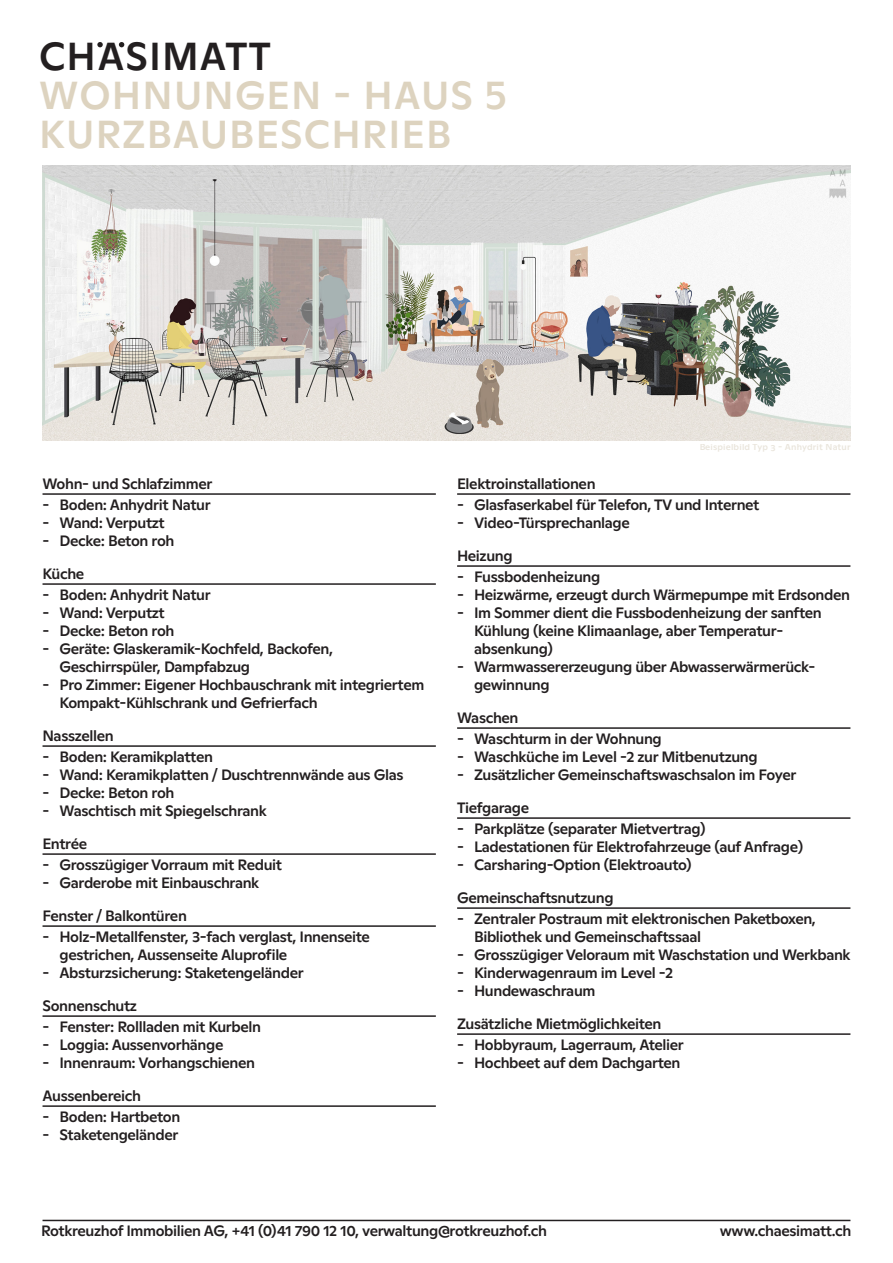
<style>
.page{position:relative;width:893px;height:1263px;background:#fff}
.page>*{position:absolute;margin:0;border:0;box-sizing:border-box;transform-origin:0 0}
.t1{font:500 39px/39px "Ginto Normal";letter-spacing:.03em;color:#ddd3bf}
.t2{font:500 39px "Ginto Normal";letter-spacing:.03em;color:#231f20}
.t3{font:500 15px/18px "Ginto Normal";letter-spacing:-.025em;color:#231f20}
.t4{font:500 9px "Ginto Normal";letter-spacing:.02em;color:#d4cbb9}
</style>
<div class="page">
<hr style="left:43px;top:1220px;width:807px;height:1px;background:#231f20">
<svg style="left:97px;top:42px;width:6px;height:5px"></svg>
<svg style="left:119px;top:42px;width:5px;height:5px"></svg>
<hr style="left:43px;top:493px;width:393px;height:2px;background:#231f20">
<hr style="left:43px;top:583px;width:393px;height:2px;background:#231f20">
<hr style="left:43px;top:745px;width:393px;height:2px;background:#231f20">
<hr style="left:43px;top:853px;width:393px;height:2px;background:#231f20">
<hr style="left:43px;top:925px;width:393px;height:2px;background:#231f20">
<hr style="left:43px;top:1015px;width:393px;height:2px;background:#231f20">
<hr style="left:43px;top:1105px;width:393px;height:2px;background:#231f20">
<hr style="left:457px;top:493px;width:393px;height:2px;background:#231f20">
<hr style="left:457px;top:565px;width:393px;height:2px;background:#231f20">
<hr style="left:457px;top:727px;width:393px;height:2px;background:#231f20">
<hr style="left:457px;top:817px;width:393px;height:2px;background:#231f20">
<hr style="left:457px;top:907px;width:393px;height:2px;background:#231f20">
<hr style="left:457px;top:1033px;width:393px;height:2px;background:#231f20">
<img style="left:43px;top:166px;width:808px;height:274px">
<h1 class="t2" style="left:39px;top:27px;width:233px">CHASIMATT</h1>
<h1 class="t1" style="left:39px;top:73px;width:469px">WOHNUNGEN - HAUS 5<br>KURZBAUBESCHRIEB</h1>
<p class="t4" style="left:699px;top:441px;width:153px">Beispielbild Typ 3 - Anhydrit Natur</p>
<p class="t3" style="left:43px;top:474px;width:171px">Wohn- und Schlafzimmer</p>
<p class="t3" style="left:43px;top:495px;width:170px">- Boden: Anhydrit Natur</p>
<p class="t3" style="left:43px;top:513px;width:124px">- Wand: Verputzt</p>
<p class="t3" style="left:43px;top:531px;width:134px">- Decke: Beton roh</p>
<p class="t3" style="left:43px;top:564px;width:43px">Küche</p>
<p class="t3" style="left:43px;top:585px;width:170px">- Boden: Anhydrit Natur</p>
<p class="t3" style="left:43px;top:603px;width:124px">- Wand: Verputzt</p>
<p class="t3" style="left:43px;top:621px;width:134px">- Decke: Beton roh</p>
<p class="t3" style="left:60px;top:639px;width:275px;text-indent:-17px">- Geräte: Glaskeramik-Kochfeld, Backofen,<br>Geschirrspüler, Dampfabzug</p>
<p class="t3" style="left:60px;top:675px;width:366px;text-indent:-17px">- Pro Zimmer: Eigener Hochbauschrank mit integriertem<br>Kompakt-Kühlschrank und Gefrierfach</p>
<p class="t3" style="left:43px;top:726px;width:73px">Nasszellen</p>
<p class="t3" style="left:43px;top:747px;width:172px">- Boden: Keramikplatten</p>
<p class="t3" style="left:43px;top:765px;width:362px">- Wand: Keramikplatten / Duschtrennwände aus Glas</p>
<p class="t3" style="left:43px;top:783px;width:134px">- Decke: Beton roh</p>
<p class="t3" style="left:43px;top:801px;width:226px">- Waschtisch mit Spiegelschrank</p>
<p class="t3" style="left:43px;top:834px;width:46px">Entrée</p>
<p class="t3" style="left:43px;top:855px;width:241px">- Grosszügiger Vorraum mit Reduit</p>
<p class="t3" style="left:43px;top:873px;width:218px">- Garderobe mit Einbauschrank</p>
<p class="t3" style="left:43px;top:906px;width:146px">Fenster / Balkontüren</p>
<p class="t3" style="left:60px;top:927px;width:312px;text-indent:-17px">- Holz-Metallfenster, 3-fach verglast, Innenseite gestrichen, Aussenseite Aluprofile</p>
<p class="t3" style="left:43px;top:963px;width:263px">- Absturzsicherung: Staketengeländer</p>
<p class="t3" style="left:43px;top:996px;width:96px">Sonnenschutz</p>
<p class="t3" style="left:43px;top:1017px;width:220px">- Fenster: Rollladen mit Kurbeln</p>
<p class="t3" style="left:43px;top:1035px;width:182px">- Loggia: Aussenvorhänge</p>
<p class="t3" style="left:43px;top:1053px;width:214px">- Innenraum: Vorhangschienen</p>
<p class="t3" style="left:43px;top:1086px;width:100px">Aussenbereich</p>
<p class="t3" style="left:43px;top:1107px;width:139px">- Boden: Hartbeton</p>
<p class="t3" style="left:43px;top:1125px;width:137px">- Staketengeländer</p>
<p class="t3" style="left:457px;top:474px;width:140px">Elektroinstallationen</p>
<p class="t3" style="left:457px;top:495px;width:304px">- Glasfaserkabel für Telefon, TV und Internet</p>
<p class="t3" style="left:457px;top:513px;width:174px">- Video-Türsprechanlage</p>
<p class="t3" style="left:457px;top:546px;width:57px">Heizung</p>
<p class="t3" style="left:457px;top:567px;width:145px">- Fussbodenheizung</p>
<p class="t3" style="left:457px;top:585px;width:394px">- Heizwärme, erzeugt durch Wärmepumpe mit Erdsonden</p>
<p class="t3" style="left:474px;top:603px;width:349px;text-indent:-17px">- Im Sommer dient die Fussbodenheizung der sanften<br>Kühlung (keine Klimaanlage, aber Temperatur&shy;absenkung)</p>
<p class="t3" style="left:474px;top:657px;width:343px;text-indent:-17px">- Warmwassererzeugung über Abwasserwärmerück&shy;gewinnung</p>
<p class="t3" style="left:457px;top:708px;width:63px">Waschen</p>
<p class="t3" style="left:457px;top:729px;width:206px">- Waschturm in der Wohnung</p>
<p class="t3" style="left:457px;top:747px;width:302px">- Waschküche im Level -2 zur Mitbenutzung</p>
<p class="t3" style="left:457px;top:765px;width:341px">- Zusätzlicher Gemeinschaftswaschsalon im Foyer</p>
<p class="t3" style="left:457px;top:798px;width:74px">Tiefgarage</p>
<p class="t3" style="left:457px;top:819px;width:250px">- Parkplätze (separater Mietvertrag)</p>
<p class="t3" style="left:457px;top:837px;width:347px">- Ladestationen für Elektrofahrzeuge (auf Anfrage)</p>
<p class="t3" style="left:457px;top:847px;width:236px;line-height:33px">- Carsharing-Option (Elektroauto)<br>Gemeinschaftsnutzung</p>
<p class="t3" style="left:474px;top:909px;width:343px;text-indent:-17px">- Zentraler Postraum mit elektronischen Paketboxen,<br>Bibliothek und Gemeinschaftssaal</p>
<p class="t3" style="left:457px;top:945px;width:395px">- Grosszügiger Veloraum mit Waschstation und Werkbank</p>
<p class="t3" style="left:457px;top:963px;width:217px">- Kinderwagenraum im Level -2</p>
<p class="t3" style="left:457px;top:981px;width:140px">- Hundewaschraum</p>
<p class="t3" style="left:457px;top:1014px;width:206px">Zusätzliche Mietmöglichkeiten</p>
<p class="t3" style="left:457px;top:1035px;width:228px">- Hobbyraum, Lagerraum, Atelier</p>
<p class="t3" style="left:457px;top:1053px;width:225px">- Hochbeet auf dem Dachgarten</p>
<p class="t3" style="left:41px;top:1221px;width:507px">Rotkreuzhof Immobilien AG, +41 (0)41 790 12 10, verwaltung@rotkreuzhof.ch</p>
<p class="t3" style="left:720px;top:1221px;width:133px">www.chaesimatt.ch</p>
</div>
